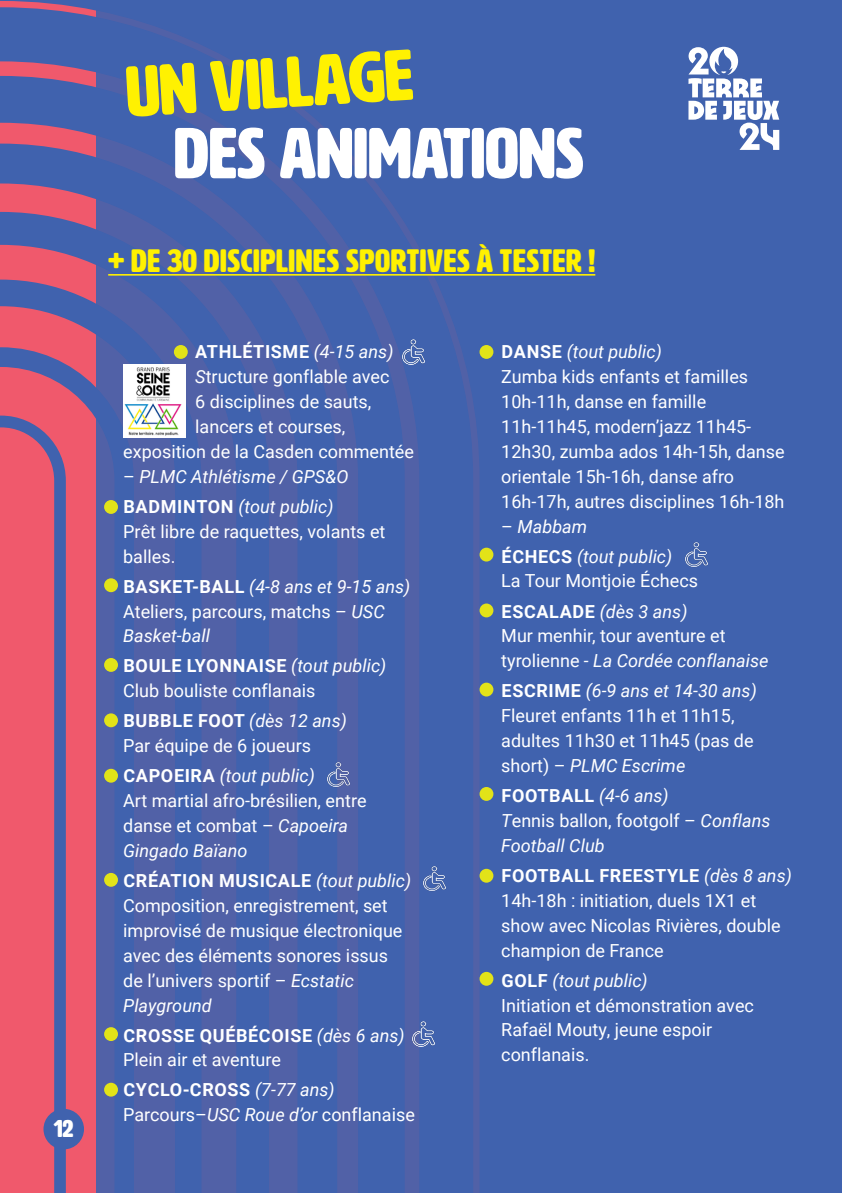
<style>
.page{position:relative;width:842px;height:1193px;background:#fff}
.page>*{position:absolute;margin:0;border:0;box-sizing:border-box;transform-origin:0 0}
.t1{font:71px "HWT Artz";color:#fff}
.t2{font:71px "HWT Artz";color:#fff101}
.t3{font:32px "HWT Artz";letter-spacing:.02em;color:#fff101}
.t4{font:24px "HWT Artz";color:#fff}
.t5{font:18px/24.8px "Roboto";color:#fff}
.t6{font:italic 18px/25px "Roboto";color:#fff}
.t7{font:700 18px "Roboto";letter-spacing:.035em;color:#fff}
.s1{font-weight:400;font-style:italic}
.s2{font-style:italic}
.s3{font-style:normal}
.s4{font-weight:700;font-style:normal}
.s5{font-weight:700}
</style>
<div class="page">
<svg style="left:0;top:1px;width:96px;height:1192px;background:#bf5b7e"></svg>
<div style="left:96px;top:0;width:746px;height:1193px;background:linear-gradient(to right,#4962aa,#3d62af)"></div>
<hr style="left:108px;top:274px;width:487px;height:2px;background:#fff101">
<svg style="left:688px;top:47px;width:91px;height:103px"></svg>
<div style="left:174px;top:345px;width:14px;height:14px;background:#e2e318;border-radius:50%"></div>
<div style="left:104px;top:500px;width:14px;height:14px;background:#e2e318;border-radius:50%"></div>
<div style="left:104px;top:578px;width:14px;height:14px;background:#e2e318;border-radius:50%"></div>
<div style="left:104px;top:658px;width:14px;height:14px;background:#e2e318;border-radius:50%"></div>
<div style="left:104px;top:713px;width:14px;height:14px;background:#e2e318;border-radius:50%"></div>
<div style="left:104px;top:769px;width:14px;height:13px;background:#e2e318;border-radius:50%"></div>
<div style="left:104px;top:873px;width:14px;height:13px;background:#e2e318;border-radius:50%"></div>
<div style="left:104px;top:1027px;width:14px;height:14px;background:#e2e318;border-radius:50%"></div>
<div style="left:104px;top:1082px;width:14px;height:14px;background:#e2e318;border-radius:50%"></div>
<div style="left:479px;top:345px;width:14px;height:14px;background:#e2e318;border-radius:50%"></div>
<div style="left:479px;top:547px;width:14px;height:14px;background:#e2e318;border-radius:50%"></div>
<div style="left:479px;top:603px;width:14px;height:14px;background:#e2e318;border-radius:50%"></div>
<div style="left:479px;top:682px;width:14px;height:14px;background:#e2e318;border-radius:50%"></div>
<div style="left:479px;top:787px;width:14px;height:14px;background:#e2e318;border-radius:50%"></div>
<div style="left:479px;top:869px;width:14px;height:13px;background:#e2e318;border-radius:50%"></div>
<div style="left:479px;top:972px;width:14px;height:13px;background:#e2e318;border-radius:50%"></div>
<img style="left:123px;top:364px;width:62px;height:74px">
<img style="left:397px;top:337px;width:33px;height:30px">
<img style="left:322px;top:759px;width:33px;height:30px">
<img style="left:417px;top:863px;width:34px;height:30px">
<img style="left:406px;top:1019px;width:34px;height:30px">
<img style="left:679px;top:539px;width:34px;height:31px">
<div style="left:43px;top:1108px;width:41px;height:41px;background:#4062ae;border-radius:50%"></div>
<h3 class="t4" style="left:54px;top:1116px;width:21px">12</h3>
<p class="t2" style="left:123px;top:56px;width:289px;rotate:-4deg">UN VILLAGE</p>
<p class="t1" style="left:174px;top:116px;width:411px">DES ANIMATIONS</p>
<p class="t3" style="left:108px;top:244px;width:488px">+ DE 30 DISCIPLINES SPORTIVES À TESTER !</p>
<p class="t7" style="left:195px;top:339px;width:200px">ATHLÉTISME <span class="s1">(4-15 ans)</span></p>
<p class="t5" style="left:195px;top:364px;width:196px"><span class="s2">S</span>tructure gonflable avec</p>
<p class="t5" style="left:195px;top:388px;width:178px">6 disciplines de sauts,</p>
<p class="t5" style="left:195px;top:413px;width:152px">lancers et courses,</p>
<p class="t5" style="left:123px;top:438px;width:292px">exposition de la Casden commentée</p>
<p class="t6" style="left:123px;top:463px;width:227px"><span class="s3">–</span> PLMC Athlétisme / GPS&amp;O</p>
<p class="t6" style="left:124px;top:493px;width:212px"><span class="s4">BADMINTON</span> (tout public)</p>
<p class="t5" style="left:123px;top:518px;width:264px">Prêt libre de raquettes, volants et balles.</p>
<p class="t6" style="left:123px;top:573px;width:289px"><span class="s4">BASKET-BALL</span> (4-8 ans et 9-15 ans)<br><span class="s3">Ateliers, parcours, matchs –</span> USC<br>Basket-ball</p>
<p class="t7" style="left:124px;top:653px;width:264px">BOULE LYONNAISE <span class="s1">(tout public)</span></p>
<p class="t5" style="left:123px;top:678px;width:194px">Club bouliste conflanais</p>
<p class="t7" style="left:124px;top:708px;width:225px">BUBBLE FOOT <span class="s1">(dès 12 ans)</span></p>
<p class="t5" style="left:123px;top:730px;width:193px;line-height:30px">Par équipe de 6 joueurs<br><span class="s5">CAPOEIRA</span> <span class="s2">(tout public)</span></p>
<p class="t5" style="left:123px;top:787px;width:245px">Art martial afro-brésilien, entre danse et combat – <span class="s2">Capoeira<br>Gingado Baïano</span></p>
<p class="t5" style="left:123px;top:867px;width:289px"><span class="s5">CRÉATION MUSICALE</span> <span class="s2">(tout public)<br></span>Composition, enregistrement, set improvisé de musique électronique avec des éléments sonores issus de l’univers sportif – <span class="s2">Ecstatic<br>Playground</span></p>
<p class="t5" style="left:123px;top:1022px;width:283px"><span class="s5">CROSSE QUÉBÉCOISE</span> <span class="s2">(dès 6 ans)<br></span>Plein air et aventure</p>
<p class="t7" style="left:124px;top:1077px;width:213px">CYCLO-CROSS <span class="s1">(7-77 ans)</span></p>
<p class="t5" style="left:123px;top:1102px;width:293px">Parcours–<span class="s2">USC Roue d’or</span> conflanaise</p>
<p class="t6" style="left:501px;top:339px;width:162px"><span class="s4">DANSE</span> (tout public)</p>
<p class="t5" style="left:501px;top:364px;width:285px">Zumba kids enfants et familles<br>10h-11h, danse en famille<br>11h-11h45, modern’jazz 11h45-<br>12h30, zumba ados 14h-15h, danse orientale 15h-16h, danse afro<br>16h-17h, autres disciplines 16h-18h</p>
<p class="t6" style="left:501px;top:513px;width:87px"><span class="s3">–</span> Mabbam</p>
<p class="t5" style="left:501px;top:543px;width:198px"><span class="s5">ÉCHECS</span> <span class="s2">(tout public)<br></span>La Tour Montjoie Échecs</p>
<p class="t5" style="left:501px;top:598px;width:269px"><span class="s5">ESCALADE</span> <span class="s2">(dès 3 ans)<br></span>Mur menhir, tour aventure et tyrolienne <span class="s2">- La Cordée conflanaise</span></p>
<p class="t6" style="left:501px;top:678px;width:257px"><span class="s4">ESCRIME</span> (6-9 ans et 14-30 ans)</p>
<p class="t5" style="left:501px;top:703px;width:254px">Fleuret enfants 11h et 11h15, adultes 11h30 et 11h45 (pas de short) – <span class="s2">PLMC Escrime</span></p>
<p class="t7" style="left:501px;top:783px;width:169px">FOOTBALL <span class="s1">(4-6 ans)</span></p>
<p class="t6" style="left:501px;top:807px;width:271px">T<span class="s3">ennis ballon, footgolf –</span> Conflans<br>Football Club</p>
<p class="t5" style="left:501px;top:862px;width:292px"><span class="s5">FOOTBALL FREESTYLE</span> <span class="s2">(dès 8 ans)<br></span>14h-18h : initiation, duels 1X1 et show avec Nicolas Rivières, double champion de France</p>
<p class="t6" style="left:501px;top:967px;width:148px"><span class="s4">GOLF</span> (tout public)</p>
<p class="t5" style="left:501px;top:992px;width:254px">Initiation et démonstration avec<br>Rafaël Mouty, jeune espoir conflanais.</p>
</div>
